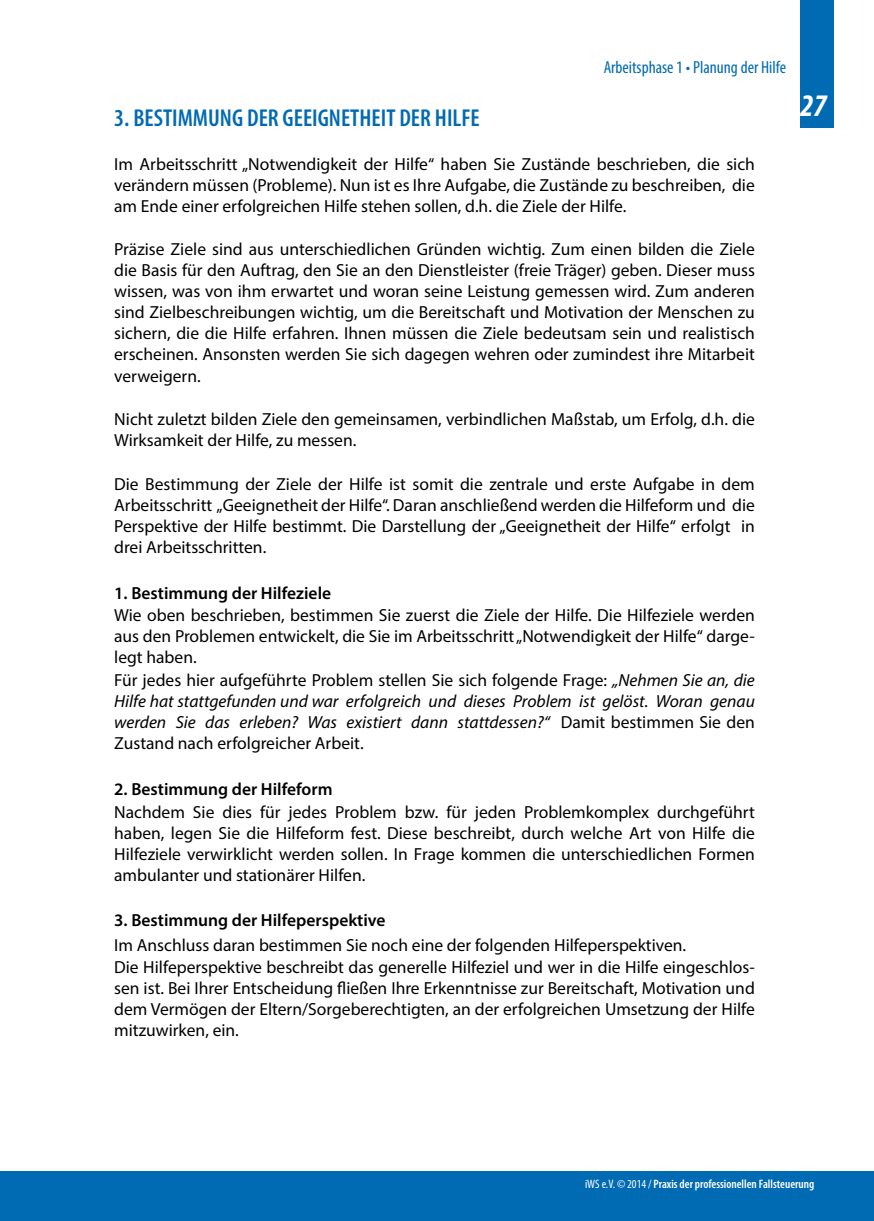
<style>
.page{position:relative;width:874px;height:1221px;background:#fff}
.page>*{position:absolute;margin:0;border:0;box-sizing:border-box;transform-origin:0 0}
.t1{font:italic 700 condensed 31.5px "Myriad Pro";color:#fff}
.t2{font:600 condensed 24.5px "Myriad Pro";color:#006ab3}
.t3{font:17.5px/21px "Myriad Pro";color:#000;text-align:justify}
.t4{font:italic 17.5px/21px "Myriad Pro";color:#000;text-align:justify}
.t5{font:600 17.5px "Myriad Pro";color:#000}
.t6{font:condensed 17.5px "Myriad Pro";color:#006ab3}
.t7{font:600 condensed 12.25px "Myriad Pro";color:#fff}
.s1{font-style:normal}
.s2{font-weight:400}
</style>
<div class="page">
<div style="left:0;top:1171px;width:873px;height:49px;background:#006ab3"></div>
<div style="left:799px;top:0;width:34px;height:128px;background:#006ab3"></div>
<p class="t6" style="left:603px;top:57px;width:184px">Arbeitsphase 1 • Planung der Hilfe</p>
<h2 class="t2" style="left:114px;top:104px;width:367px">3. BESTIMMUNG DER GEEIGNETHEIT DER HILFE</h2>
<p class="t3" style="left:114px;top:153px;width:642px">Im Arbeitsschritt „Notwendigkeit der Hilfe“ haben Sie Zustände beschrieben, die sich verändern müssen (Probleme). Nun ist es Ihre Aufgabe, die Zustände zu beschreiben, die am Ende einer erfolgreichen Hilfe stehen sollen, d.h. die Ziele der Hilfe.</p>
<p class="t3" style="left:114px;top:239px;width:642px">Präzise Ziele sind aus unterschiedlichen Gründen wichtig. Zum einen bilden die Ziele die Basis für den Auftrag, den Sie an den Dienstleister (freie Träger) geben. Dieser muss wissen, was von ihm erwartet und woran seine Leistung gemessen wird. Zum anderen sind Zielbeschreibungen wichtig, um die Bereitschaft und Motivation der Menschen zu sichern, die die Hilfe erfahren. Ihnen müssen die Ziele bedeutsam sein und realistisch erscheinen. Ansonsten werden Sie sich dagegen wehren oder zumindest ihre Mitarbeit verweigern.</p>
<p class="t3" style="left:114px;top:408px;width:642px">Nicht zuletzt bilden Ziele den gemeinsamen, verbindlichen Maßstab, um Erfolg, d.h. die<br>Wirksamkeit der Hilfe, zu messen.</p>
<p class="t3" style="left:114px;top:473px;width:642px">Die Bestimmung der Ziele der Hilfe ist somit die zentrale und erste Aufgabe in dem Arbeitsschritt „Geeignetheit der Hilfe“. Daran anschließend werden die Hilfeform und die Perspektive der Hilfe bestimmt. Die Darstellung der „Geeignetheit der Hilfe“ erfolgt in drei Arbeitsschritten.</p>
<p class="t5" style="left:114px;top:581px;width:218px">1. Bestimmung der Hilfeziele</p>
<p class="t3" style="left:114px;top:604px;width:642px">Wie oben beschrieben, bestimmen Sie zuerst die Ziele der Hilfe. Die Hilfeziele werden aus den Problemen entwickelt, die Sie im Arbeitsschritt „Notwendigkeit der Hilfe“ darge&shy;legt haben.</p>
<p class="t4" style="left:114px;top:669px;width:642px"><span class="s1">Für jedes hier aufgeführte Problem stellen Sie sich folgende Frage:</span> „Nehmen Sie an, die Hilfe hat stattgefunden und war erfolgreich und dieses Problem ist gelöst. Woran genau werden Sie das erleben? Was existiert dann stattdessen?“ <span class="s1">Damit bestimmen Sie den Zustand nach erfolgreicher Arbeit.</span></p>
<p class="t5" style="left:114px;top:777px;width:220px">2. Bestimmung der Hilfeform</p>
<p class="t3" style="left:114px;top:800px;width:642px">Nachdem Sie dies für jedes Problem bzw. für jeden Problemkomplex durchgeführt haben, legen Sie die Hilfeform fest. Diese beschreibt, durch welche Art von Hilfe die Hilfeziele verwirklicht werden sollen. In Frage kommen die unterschiedlichen Formen ambulanter und stationärer Hilfen.</p>
<p class="t5" style="left:114px;top:909px;width:273px">3. Bestimmung der Hilfeperspektive</p>
<p class="t3" style="left:114px;top:933px;width:642px;line-height:22.8px">Im Anschluss daran bestimmen Sie noch eine der folgenden Hilfeperspektiven.<br>Die Hilfeperspektive beschreibt das generelle Hilfeziel und wer in die Hilfe eingeschlos-</p>
<p class="t3" style="left:114px;top:977px;width:642px">sen ist. Bei Ihrer Entscheidung fließen Ihre Erkenntnisse zur Bereitschaft, Motivation und dem Vermögen der Eltern/Sorgeberechtigten, an der erfolgreichen Umsetzung der Hilfe mitzuwirken, ein.</p>
<h1 class="t1" style="left:799px;top:86px;width:29px">27</h1>
<p class="t7" style="left:584px;top:1177px;width:231px"><span class="s2">iWS e.V. © 2014 /</span> Praxis der professionellen Fallsteuerung</p>
</div>
